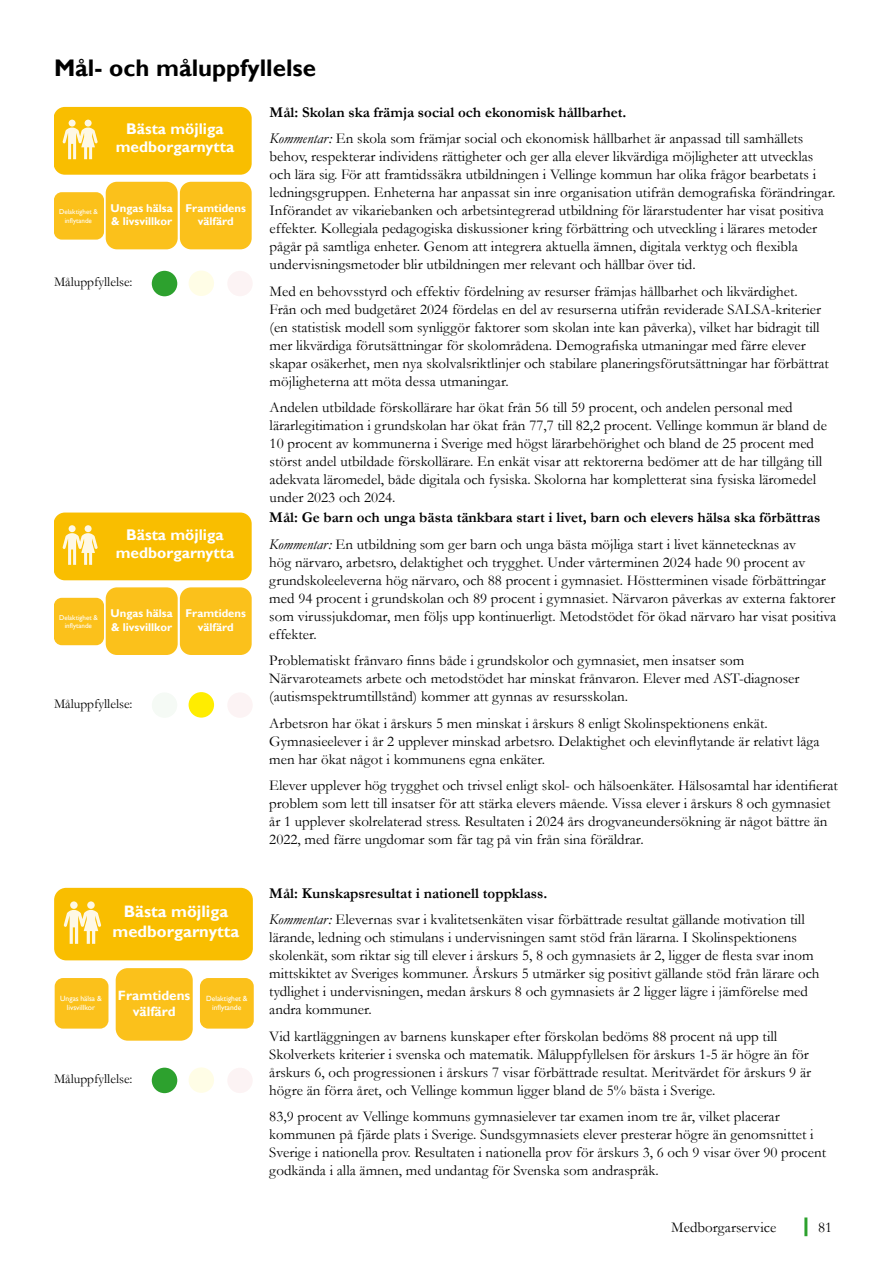
<style>
.page{position:relative;width:893px;height:1263px;background:#fff}
.page>*{position:absolute;margin:0;border:0;box-sizing:border-box;transform-origin:0 0}
.t1{font:700 24px "Gill Sans";color:#000}
.t2{font:700 16.5px/19.8px "Gill Sans";color:#fff;text-align:center}
.t3{font:700 15.45px/18.5px "Gill Sans";color:#fff;text-align:center}
.t4{font:15px/18px "Garamond";color:#000}
.t5{font:700 15px/26.5px "Garamond";color:#000}
.t6{font:13.5px "Garamond";color:#000}
.t7{font:700 13.5px/16.2px "Gill Sans";color:#fff;text-align:center}
.t8{font:700 11.25px/13.5px "Gill Sans";color:#fff}
.t9{font:7.5px/9px "Gill Sans";letter-spacing:-.005em;color:#fff;text-align:center}
.t10{font:7.05px/8.4px "Gill Sans";color:#fff;text-align:center}
.s1{font-weight:700}
.s2{font-style:italic}
.s3{font-weight:400;font-style:italic}
.s4{font-weight:400}
</style>
<div class="page">
<hr style="left:804px;top:1217px;width:3px;height:19px;background:#2da12e">
<div style="left:152px;top:271px;width:25px;height:25px;background:#2da12e;border-radius:50%"></div>
<div style="left:189px;top:270px;width:25px;height:26px;background:#fffde6;border-radius:50%"></div>
<div style="left:227px;top:271px;width:26px;height:25px;background:#fcf3f4;border-radius:50%"></div>
<div style="left:152px;top:692px;width:25px;height:26px;background:#f5faf5;border-radius:50%"></div>
<div style="left:189px;top:692px;width:25px;height:26px;background:#ffed00;border-radius:50%"></div>
<div style="left:227px;top:692px;width:26px;height:26px;background:#fcf3f4;border-radius:50%"></div>
<div style="left:152px;top:1068px;width:25px;height:25px;background:#2da12e;border-radius:50%"></div>
<div style="left:189px;top:1067px;width:25px;height:26px;background:#fffde6;border-radius:50%"></div>
<div style="left:227px;top:1068px;width:26px;height:25px;background:#fcf3f4;border-radius:50%"></div>
<svg style="left:54px;top:107px;width:198px;height:68px;background:#f9c10f"></svg>
<svg style="left:54px;top:182px;width:198px;height:67px;background:#fbc734"></svg>
<svg style="left:54px;top:512px;width:198px;height:68px;background:#f9c210"></svg>
<svg style="left:54px;top:587px;width:198px;height:68px;background:#fbc836"></svg>
<div style="left:116px;top:968px;width:77px;height:72px;background:#fbc11b"></div>
<div style="left:55px;top:978px;width:53px;height:50px;background:#fbc11b"></div>
<div style="left:200px;top:978px;width:54px;height:50px;background:#fbc11b"></div>
<svg style="left:54px;top:888px;width:199px;height:72px;background:#f9c10f"></svg>
<h1 class="t1" style="left:54px;top:54px;width:264px">Mål- och måluppfyllelse</h1>
<p class="t4" style="left:270px;top:98px;width:535px;line-height:26.5px"><span class="s1">Mål: Skolan ska främja social och ekonomisk hållbarhet.<br></span><span class="s2">Kommentar:</span> En skola som främjar social och ekonomisk hållbarhet är anpassad till samhällets</p>
<p class="t4" style="left:270px;top:147px;width:567px">behov, respekterar individens rättigheter och ger alla elever likvärdiga möjligheter att utvecklas och lära sig. För att framtidssäkra utbildningen i Vellinge kommun har olika frågor bearbetats i ledningsgruppen. Enheterna har anpassat sin inre organisation utifrån demografiska förändringar.<br>Införandet av vikariebanken och arbetsintegrerad utbildning för lärarstudenter har visat positiva effekter. Kollegiala pedagogiska diskussioner kring förbättring och utveckling i lärares metoder pågår på samtliga enheter. Genom att integrera aktuella ämnen, digitala verktyg och flexibla undervisningsmetoder blir utbildningen mer relevant och hållbar över tid.</p>
<p class="t4" style="left:270px;top:282px;width:561px">Med en behovsstyrd och effektiv fördelning av resurser främjas hållbarhet och likvärdighet.<br>Från och med budgetåret 2024 fördelas en del av resurserna utifrån reviderade SALSA-kriterier (en statistisk modell som synliggör faktorer som skolan inte kan påverka), vilket har bidragit till mer likvärdiga förutsättningar för skolområdena. Demografiska utmaningar med färre elever skapar osäkerhet, men nya skolvalsriktlinjer och stabilare planeringsförutsättningar har förbättrat möjligheterna att möta dessa utmaningar.</p>
<p class="t4" style="left:270px;top:398px;width:559px">Andelen utbildade förskollärare har ökat från 56 till 59 procent, och andelen personal med lärarlegitimation i grundskolan har ökat från 77,7 till 82,2 procent. Vellinge kommun är bland de 10 procent av kommunerna i Sverige med högst lärarbehörighet och bland de 25 procent med störst andel utbildade förskollärare. En enkät visar att rektorerna bedömer att de har tillgång till adekvata läromedel, både digitala och fysiska. Skolorna har kompletterat sina fysiska läromedel under 2023 och 2024.</p>
<p class="t3" style="left:116px;top:120px;width:120px">Bästa möjliga medborgarnytta</p>
<p class="t8" style="left:186px;top:202px;width:62px;text-align:center">Framtidens välfärd</p>
<p class="t8" style="left:111px;top:202px;width:64px">Ungas hälsa &amp; livsvillkor</p>
<p class="t10" style="left:59px;top:208px;width:40px">Delaktighet &amp; inflytande</p>
<p class="t6" style="left:54px;top:273px;width:80px">Måluppfyllelse:</p>
<p class="t3" style="left:116px;top:525px;width:120px">Bästa möjliga medborgarnytta</p>
<p class="t10" style="left:59px;top:613px;width:40px">Delaktighet &amp; inflytande</p>
<p class="t8" style="left:111px;top:607px;width:64px">Ungas hälsa &amp; livsvillkor</p>
<p class="t8" style="left:186px;top:607px;width:62px;text-align:center">Framtidens välfärd</p>
<p class="t6" style="left:54px;top:695px;width:80px">Måluppfyllelse:</p>
<p class="t2" style="left:113px;top:902px;width:128px">Bästa möjliga medborgarnytta</p>
<p class="t7" style="left:118px;top:988px;width:74px">Framtidens välfärd</p>
<p class="t9" style="left:60px;top:994px;width:43px">Ungas hälsa &amp; livsvillkor</p>
<p class="t9" style="left:206px;top:994px;width:43px">Delaktighet &amp; inflytande</p>
<p class="t6" style="left:54px;top:1070px;width:80px">Måluppfyllelse:</p>
<p class="t5" style="left:269px;top:504px;width:552px">Mål: Ge barn och unga bästa tänkbara start i livet, barn och elevers hälsa ska förbättras<br><span class="s3">Kommentar:</span> <span class="s4">En utbildning som ger barn och unga bästa möjliga start i livet kännetecknas av</span></p>
<p class="t4" style="left:269px;top:553px;width:568px">hög närvaro, arbetsro, delaktighet och trygghet. Under vårterminen 2024 hade 90 procent av grundskoleeleverna hög närvaro, och 88 procent i gymnasiet. Höstterminen visade förbättringar med 94 procent i grundskolan och 89 procent i gymnasiet. Närvaron påverkas av externa faktorer som virussjukdomar, men följs upp kontinuerligt. Metodstödet för ökad närvaro har visat positiva effekter.</p>
<p class="t4" style="left:269px;top:651px;width:532px">Problematiskt frånvaro finns både i grundskolor och gymnasiet, men insatser som<br>Närvaroteamets arbete och metodstödet har minskat frånvaron. Elever med AST-diagnoser (autismspektrumtillstånd) kommer att gynnas av resursskolan.</p>
<p class="t4" style="left:269px;top:714px;width:552px">Arbetsron har ökat i årskurs 5 men minskat i årskurs 8 enligt Skolinspektionens enkät.<br>Gymnasieelever i år 2 upplever minskad arbetsro. Delaktighet och elevinflytande är relativt låga men har ökat något i kommunens egna enkäter.</p>
<p class="t4" style="left:269px;top:776px;width:570px">Elever upplever hög trygghet och trivsel enligt skol- och hälsoenkäter. Hälsosamtal har identifierat problem som lett till insatser för att stärka elevers mående. Vissa elever i årskurs 8 och gymnasiet år 1 upplever skolrelaterad stress. Resultaten i 2024 års drogvaneundersökning är något bättre än 2022, med färre ungdomar som får tag på vin från sina föräldrar.</p>
<p class="t4" style="left:269px;top:879px;width:537px;line-height:26.5px"><span class="s1">Mål: Kunskapsresultat i nationell toppklass.<br></span><span class="s2">Kommentar:</span> Elevernas svar i kvalitetsenkäten visar förbättrade resultat gällande motivation till</p>
<p class="t4" style="left:269px;top:928px;width:552px">lärande, ledning och stimulans i undervisningen samt stöd från lärarna. I Skolinspektionens skolenkät, som riktar sig till elever i årskurs 5, 8 och gymnasiets år 2, ligger de flesta svar inom mittskiktet av Sveriges kommuner. Årskurs 5 utmärker sig positivt gällande stöd från lärare och tydlighet i undervisningen, medan årskurs 8 och gymnasiets år 2 ligger lägre i jämförelse med andra kommuner.</p>
<p class="t4" style="left:269px;top:1026px;width:543px">Vid kartläggningen av barnens kunskaper efter förskolan bedöms 88 procent nå upp till Skolverkets kriterier i svenska och matematik. Måluppfyllelsen för årskurs 1-5 är högre än för årskurs 6, och progressionen i årskurs 7 visar förbättrade resultat. Meritvärdet för årskurs 9 är högre än förra året, och Vellinge kommun ligger bland de 5% bästa i Sverige.</p>
<p class="t4" style="left:269px;top:1107px;width:558px">83,9 procent av Vellinge kommuns gymnasielever tar examen inom tre år, vilket placerar kommunen på fjärde plats i Sverige. Sundsgymnasiets elever presterar högre än genomsnittet i Sverige i nationella prov. Resultaten i nationella prov för årskurs 3, 6 och 9 visar över 90 procent godkända i alla ämnen, med undantag för Svenska som andraspråk.</p>
<p class="t4" style="left:671px;top:1218px;width:106px">Medborgarservice</p>
<p class="t4" style="left:818px;top:1218px;width:16px">81</p>
</div>
